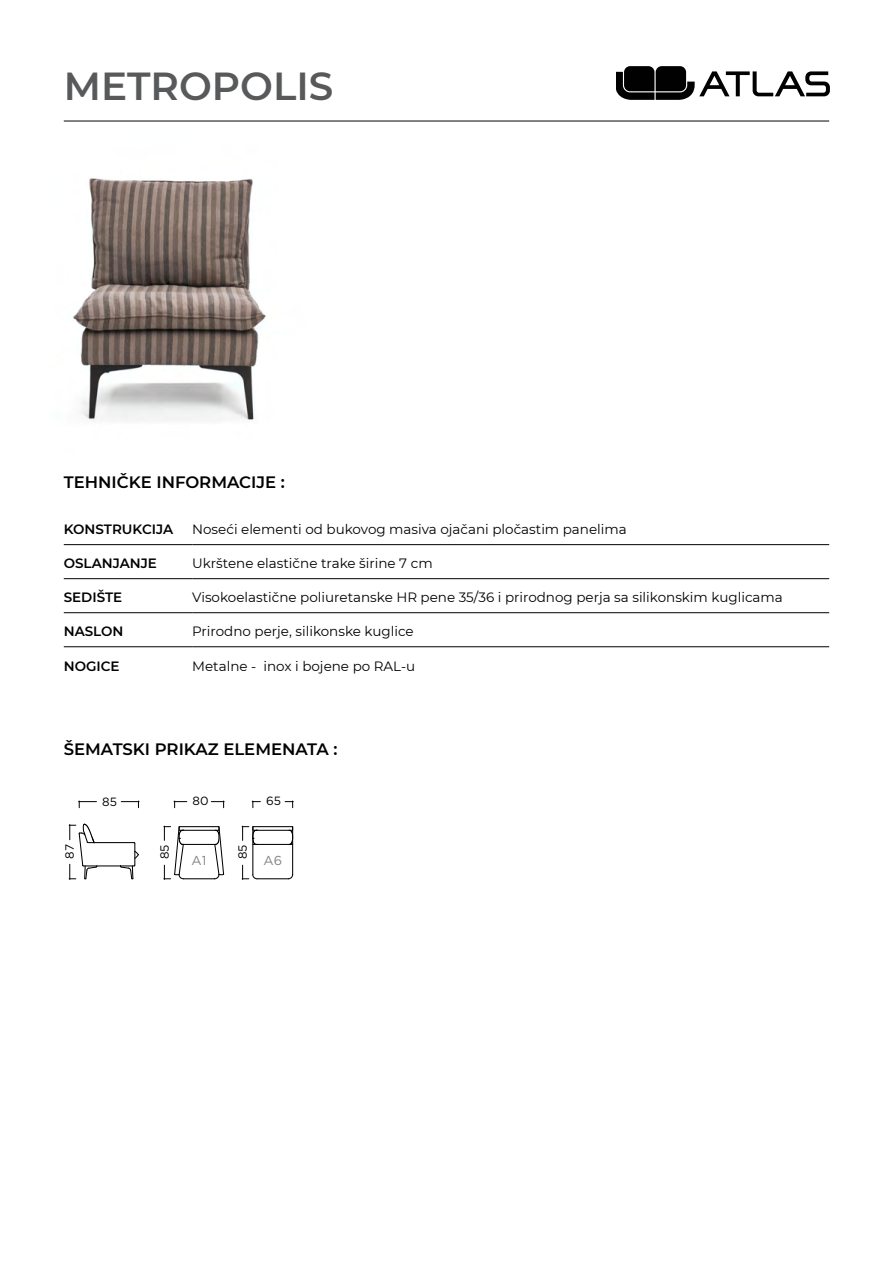
<style>
.page{position:relative;width:893px;height:1268px;background:#fff}
.page>*{position:absolute;margin:0;border:0;box-sizing:border-box;transform-origin:0 0}
.t1{font:600 39px "Montserrat";color:#58595b}
.t2{font:600 16.5px "Montserrat";color:#000}
.t3{font:13.5px "Montserrat";color:#000}
.t4{font:600 13.5px "Montserrat";color:#000}
.t5{font:12.9px "Gotham";color:#808285}
.t6{font:11.85px "Gotham";color:#000}
</style>
<div class="page">
<img style="left:63px;top:120px;width:203px;height:301px">
<svg style="left:616px;top:66px;width:213px;height:34px"></svg>
<hr style="left:64px;top:120px;width:765px;height:2px;background:#58595b">
<svg style="left:79px;top:800px;width:17px;height:7px"></svg>
<svg style="left:121px;top:800px;width:18px;height:7px"></svg>
<hr style="left:88px;top:841px;width:46px;height:2px;background:#000">
<hr style="left:83px;top:865px;width:51px;height:1px;background:#000">
<svg style="left:119px;top:841px;width:20px;height:38px"></svg>
<svg style="left:69px;top:823px;width:29px;height:56px"></svg>
<svg style="left:174px;top:800px;width:13px;height:7px"></svg>
<svg style="left:211px;top:800px;width:13px;height:7px"></svg>
<svg style="left:252px;top:800px;width:8px;height:7px"></svg>
<svg style="left:285px;top:800px;width:8px;height:7px"></svg>
<hr style="left:182px;top:843px;width:34px;height:1px;background:#000">
<div style="left:179px;top:826px;width:40px;height:4px;border:1px solid #000"></div>
<hr style="left:183px;top:878px;width:32px;height:1px;background:#000">
<svg style="left:164px;top:825px;width:20px;height:54px"></svg>
<svg style="left:214px;top:826px;width:11px;height:53px"></svg>
<hr style="left:252px;top:826px;width:1px;height:48px;background:#000">
<hr style="left:253px;top:843px;width:40px;height:1px;background:#000">
<svg style="left:288px;top:829px;width:6px;height:16px"></svg>
<svg style="left:288px;top:873px;width:6px;height:6px"></svg>
<div style="left:252px;top:826px;width:41px;height:4px;border:1px solid #000"></div>
<hr style="left:292px;top:826px;width:1px;height:48px;background:#000">
<hr style="left:257px;top:878px;width:31px;height:1px;background:#000">
<svg style="left:242px;top:865px;width:16px;height:14px"></svg>
<svg style="left:242px;top:826px;width:16px;height:19px"></svg>
<hr style="left:64px;top:544px;width:128px;height:1px;background:#000">
<hr style="left:192px;top:544px;width:637px;height:1px;background:#000">
<hr style="left:64px;top:578px;width:128px;height:1px;background:#000">
<hr style="left:192px;top:578px;width:637px;height:1px;background:#000">
<hr style="left:64px;top:612px;width:128px;height:1px;background:#000">
<hr style="left:192px;top:612px;width:637px;height:1px;background:#000">
<hr style="left:64px;top:646px;width:128px;height:1px;background:#000">
<hr style="left:192px;top:646px;width:637px;height:1px;background:#000">
<h1 class="t1" style="left:64px;top:58px;width:271px">METROPOLIS</h1>
<p class="t2" style="left:64px;top:470px;width:223px">TEHNIČKE INFORMACIJE :</p>
<p class="t4" style="left:64px;top:519px;width:111px">KONSTRUKCIJA</p>
<p class="t3" style="left:192px;top:520px;width:436px">Noseći elementi od bukovog masiva ojačani pločastim panelima</p>
<p class="t4" style="left:64px;top:553px;width:95px">OSLANJANJE</p>
<p class="t3" style="left:192px;top:554px;width:242px">Ukrštene elastične trake širine 7 cm</p>
<p class="t4" style="left:64px;top:587px;width:60px">SEDIŠTE</p>
<p class="t3" style="left:192px;top:588px;width:592px">Visokoelastične poliuretanske HR pene 35/36 i prirodnog perja sa silikonskim kuglicama</p>
<p class="t4" style="left:64px;top:621px;width:61px">NASLON</p>
<p class="t3" style="left:192px;top:622px;width:223px">Prirodno perje, silikonske kuglice</p>
<p class="t4" style="left:64px;top:656px;width:57px">NOGICE</p>
<p class="t3" style="left:192px;top:656px;width:225px">Metalne - inox i bojene po RAL-u</p>
<p class="t2" style="left:64px;top:737px;width:275px">ŠEMATSKI PRIKAZ ELEMENATA :</p>
<p class="t6" style="left:62px;top:858px;width:16px;rotate:-90deg">87</p>
<p class="t6" style="left:102px;top:794px;width:16px">85</p>
<p class="t6" style="left:157px;top:859px;width:16px;rotate:-90deg">85</p>
<p class="t6" style="left:192px;top:793px;width:18px">80</p>
<p class="t6" style="left:266px;top:793px;width:17px">65</p>
<p class="t5" style="left:192px;top:852px;width:16px">A1</p>
<p class="t6" style="left:235px;top:859px;width:16px;rotate:-90deg">85</p>
<p class="t5" style="left:263px;top:852px;width:20px">A6</p>
</div>
